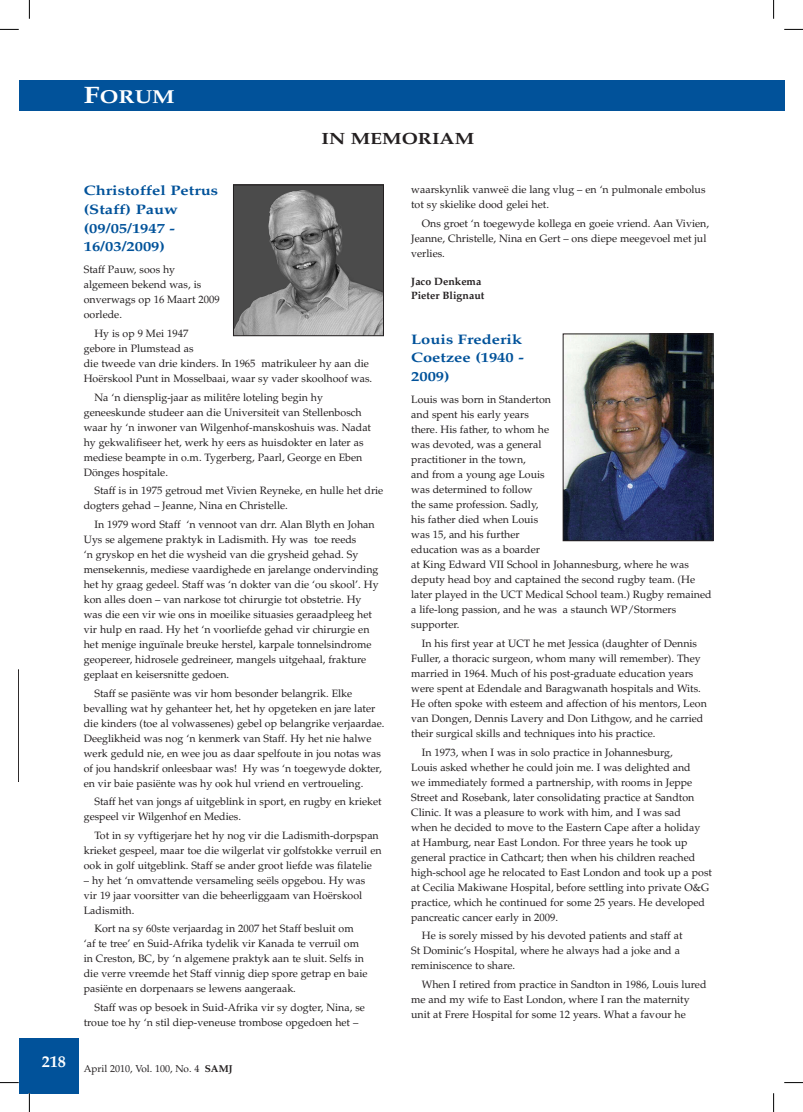
<style>
.page{position:relative;width:803px;height:1112px;background:#fff}
.page>*{position:absolute;margin:0;border:0;box-sizing:border-box;transform-origin:0 0}
.t1{font:700 18.75px "Palatino";color:#fff;scale:1.2 1}
.t2{font:700 16.25px "Palatino";color:#231f20;scale:1.2 1}
.t3{font:700 13.75px/18.8px "Palatino";color:#01529a;scale:1.2 1}
.t4{font:10.62px/15px "Palatino";color:#231f20}
.t5{font:700 10.62px/14.1px "Palatino";color:#231f20}
.t6{font:10px "Palatino";color:#231f20}
.s1{font-size:23.75px}
.s2{font-weight:700}
</style>
<div class="page">
<div style="left:19px;top:80px;width:765px;height:31px;background:#01529a"></div>
<div style="left:19px;top:1037px;width:59px;height:55px;background:#01529a"></div>
<img style="left:235px;top:187px;width:147px;height:147px">
<div style="left:233px;top:185px;width:151px;height:151px;border:1px solid #231f20"></div>
<img style="left:565px;top:335px;width:146px;height:204px">
<div style="left:563px;top:333px;width:150px;height:208px;border:1px solid #231f20"></div>
<svg style="left:0;top:29px;width:19px;height:1px"></svg>
<svg style="left:784px;top:29px;width:19px;height:1px"></svg>
<svg style="left:0;top:1082px;width:19px;height:1px"></svg>
<svg style="left:784px;top:1082px;width:19px;height:1px"></svg>
<svg style="left:29px;top:0;width:1px;height:19px"></svg>
<svg style="left:29px;top:1092px;width:1px;height:19px"></svg>
<svg style="left:773px;top:0;width:1px;height:19px"></svg>
<svg style="left:773px;top:1093px;width:1px;height:18px"></svg>
<h1 class="t1" style="left:84px;top:86px;width:77px"><span class="s1">F</span>ORUM</h1>
<h2 class="t2" style="left:322px;top:129px;width:129px">IN MEMORIAM</h2>
<p class="t3" style="left:84px;top:181px;width:113px">Christoffel Petrus (Staff) Pauw (09/05/1947 -<br>16/03/2009)</p>
<p class="t4" style="left:84px;top:262px;width:137px">Staff Pauw, soos hy algemeen bekend was, is onverwags op 16 Maart 2009 oorlede.</p>
<p class="t4" style="left:84px;top:326px;width:290px;text-indent:11px">Hy is op 9 Mei 1947<br>gebore in Plumstead as<br>die tweede van drie kinders. In 1965 matrikuleer hy aan die Hoërskool Punt in Mosselbaai, waar sy vader skoolhoof was.</p>
<p class="t4" style="left:84px;top:389px;width:289px;text-indent:11px">Na ‘n diensplig-jaar as militêre loteling begin hy geneeskunde studeer aan die Universiteit van Stellenbosch waar hy ‘n inwoner van Wilgenhof-manskoshuis was. Nadat hy gekwalifiseer het, werk hy eers as huisdokter en later as mediese beampte in o.m. Tygerberg, Paarl, George en Eben Dönges hospitale.</p>
<p class="t4" style="left:84px;top:483px;width:301px;text-indent:11px">Staff is in 1975 getroud met Vivien Reyneke, en hulle het drie dogters gehad – Jeanne, Nina en Christelle.</p>
<p class="t4" style="left:84px;top:516px;width:296px;text-indent:11px">In 1979 word Staff ‘n vennoot van drr. Alan Blyth en Johan Uys se algemene praktyk in Ladismith. Hy was toe reeds<br>‘n gryskop en het die wysheid van die grysheid gehad. Sy mensekennis, mediese vaardighede en jarelange ondervinding het hy graag gedeel. Staff was ‘n dokter van die ‘ou skool’. Hy kon alles doen – van narkose tot chirurgie tot obstetrie. Hy was die een vir wie ons in moeilike situasies geraadpleeg het vir hulp en raad. Hy het ‘n voorliefde gehad vir chirurgie en het menige inguïnale breuke herstel, karpale tonnelsindrome geopereer, hidrosele gedreineer, mangels uitgehaal, frakture geplaat en keisersnitte gedoen.</p>
<p class="t4" style="left:84px;top:685px;width:302px;text-indent:11px">Staff se pasiënte was vir hom besonder belangrik. Elke bevalling wat hy gehanteer het, het hy opgeteken en jare later die kinders (toe al volwassenes) gebel op belangrike verjaardae.<br>Deeglikheid was nog ‘n kenmerk van Staff. Hy het nie halwe werk geduld nie, en wee jou as daar spelfoute in jou notas was of jou handskrif onleesbaar was! Hy was ‘n toegewyde dokter, en vir baie pasiënte was hy ook hul vriend en vertroueling.</p>
<p class="t4" style="left:84px;top:794px;width:299px;text-indent:11px">Staff het van jongs af uitgeblink in sport, en rugby en krieket gespeel vir Wilgenhof en Medies.</p>
<p class="t4" style="left:84px;top:827px;width:299px;text-indent:11px">Tot in sy vyftigerjare het hy nog vir die Ladismith-dorpspan krieket gespeel, maar toe die wilgerlat vir golfstokke verruil en ook in golf uitgeblink. Staff se ander groot liefde was filatelie</p>
<p class="t4" style="left:84px;top:872px;width:283px">– hy het ‘n omvattende versameling seëls opgebou. Hy was vir 19 jaar voorsitter van die beheerliggaam van Hoërskool<br>Ladismith.</p>
<p class="t4" style="left:84px;top:921px;width:285px;text-indent:11px">Kort na sy 60ste verjaardag in 2007 het Staff besluit om ‘af te tree’ en Suid-Afrika tydelik vir Kanada te verruil om in Creston, BC, by ‘n algemene praktyk aan te sluit. Selfs in die verre vreemde het Staff vinnig diep spore getrap en baie pasiënte en dorpenaars se lewens aangeraak.</p>
<p class="t4" style="left:84px;top:999px;width:283px;text-indent:11px">Staff was op besoek in Suid-Afrika vir sy dogter, Nina, se troue toe hy ‘n stil diep-veneuse trombose opgedoen het –</p>
<p class="t6" style="left:42px;top:1062px;width:192px"><sup>218</sup> April 2010, Vol. 100, No. 4 <span class="s2">SAMJ</span></p>
<p class="t4" style="left:411px;top:182px;width:296px">waarskynlik vanweë die lang vlug – en ‘n pulmonale embolus tot sy skielike dood gelei het.</p>
<p class="t4" style="left:411px;top:216px;width:299px;text-indent:11px">Ons groet ‘n toegewyde kollega en goeie vriend. Aan Vivien,<br>Jeanne, Christelle, Nina en Gert – ons diepe meegevoel met jul verlies.</p>
<p class="t5" style="left:411px;top:274px;width:75px">Jaco Denkema<br>Pieter Blignaut</p>
<p class="t3" style="left:411px;top:329px;width:95px">Louis Frederik<br>Coetzee (1940 -<br>2009)</p>
<p class="t4" style="left:411px;top:392px;width:302px">Louis was born in Standerton<br>and spent his early years<br>there. His father, to whom he<br>was devoted, was a general<br>practitioner in the town,<br>and from a young age Louis<br>was determined to follow<br>the same profession. Sadly,<br>his father died when Louis<br>was 15, and his further<br>education was as a boarder<br>at King Edward VII School in Johannesburg, where he was deputy head boy and captained the second rugby team. (He later played in the UCT Medical School team.) Rugby remained a life-long passion, and he was a staunch WP/Stormers supporter.</p>
<p class="t4" style="left:411px;top:636px;width:297px;text-indent:11px">In his first year at UCT he met Jessica (daughter of Dennis Fuller, a thoracic surgeon, whom many will remember). They married in 1964. Much of his post-graduate education years were spent at Edendale and Baragwanath hospitals and Wits.<br>He often spoke with esteem and affection of his mentors, Leon van Dongen, Dennis Lavery and Don Lithgow, and he carried their surgical skills and techniques into his practice.</p>
<p class="t4" style="left:411px;top:744px;width:302px;text-indent:11px">In 1973, when I was in solo practice in Johannesburg,<br>Louis asked whether he could join me. I was delighted and<br>we immediately formed a partnership, with rooms in Jeppe Street and Rosebank, later consolidating practice at Sandton Clinic. It was a pleasure to work with him, and I was sad<br>when he decided to move to the Eastern Cape after a holiday<br>at Hamburg, near East London. For three years he took up general practice in Cathcart; then when his children reached high-school age he relocated to East London and took up a post at Cecilia Makiwane Hospital, before settling into private O&amp;G practice, which he continued for some 25 years. He developed pancreatic cancer early in 2009.</p>
<p class="t4" style="left:411px;top:928px;width:273px;text-indent:11px">He is sorely missed by his devoted patients and staff at<br>St Dominic’s Hospital, where he always had a joke and a reminiscence to share.</p>
<p class="t4" style="left:411px;top:976px;width:297px;text-indent:11px">When I retired from practice in Sandton in 1986, Louis lured me and my wife to East London, where I ran the maternity unit at Frere Hospital for some 12 years. What a favour he</p>
</div>
